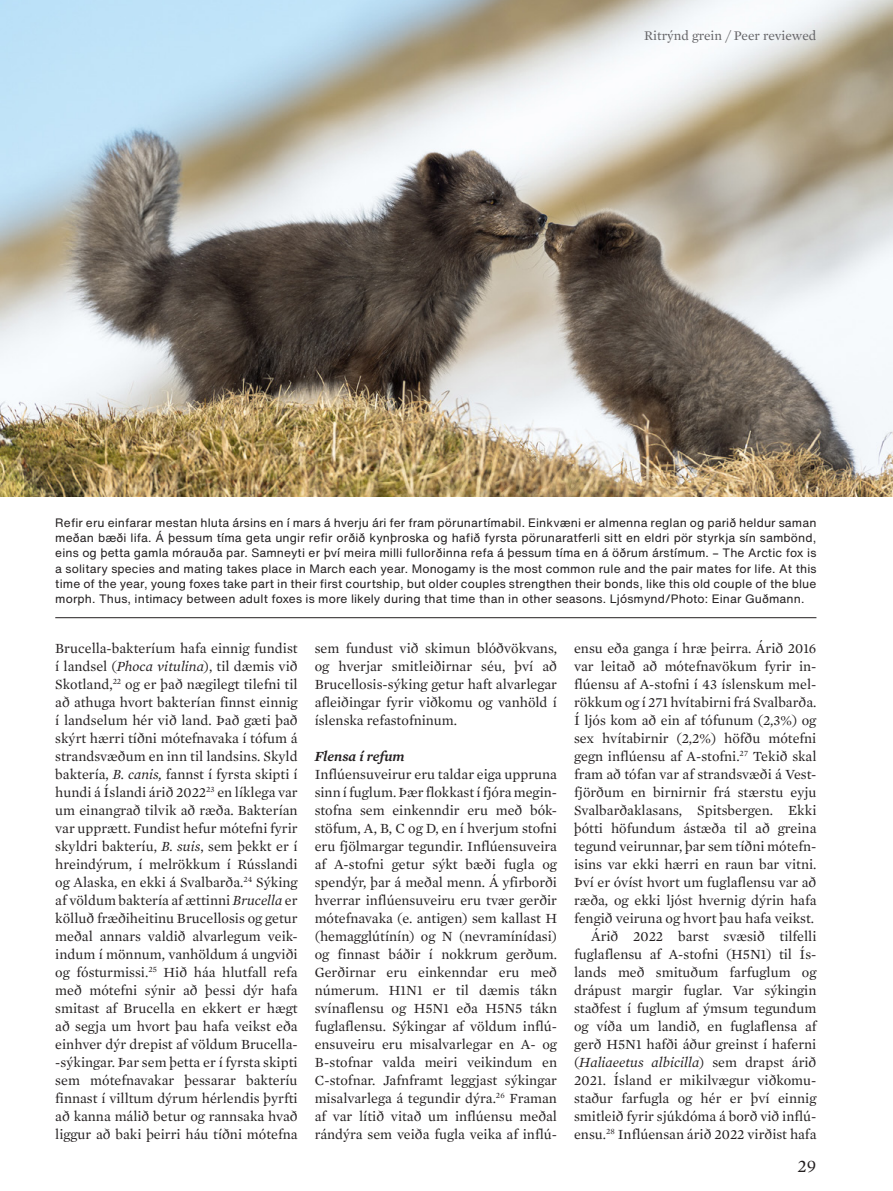
<style>
.page{position:relative;width:893px;height:1191px;background:#fff}
.page>*{position:absolute;margin:0;border:0;box-sizing:border-box;transform-origin:0 0}
.t1{font:18px "Mercury Text G1";color:#231f20}
.Meginmál_2023{font:14.25px/18px "Mercury Text G1";color:#231f20;text-align:justify}
.Undirfyrirsögn_2023{font:italic 600 14.25px "Mercury Text G1";color:#231f20}
.t2{font:13.5px "Mercury Text G1";color:#636366}
.Myndatexti_2023{font:12px/15px "Helvetica Now Text";letter-spacing:.01em;color:#231f20;text-align:justify}
.s1{font-style:italic}
</style>
<div class="page">
<img style="left:0;top:0;width:893px;height:497px">
<hr style="left:55px;top:617px;width:761px;height:1px;background:#231f20">
<p class="t2" style="left:644px;top:27px;width:174px">Ritrýnd grein / Peer reviewed</p>
<p class="Myndatexti_2023" style="left:55px;top:515px;width:763px">Refir eru einfarar mestan hluta ársins en í mars á hverju ári fer fram pörunartímabil. Einkvæni er almenna reglan og parið heldur saman meðan bæði lifa. Á þessum tíma geta ungir refir orðið kynþroska og hafið fyrsta pörunaratferli sitt en eldri pör styrkja sín sambönd, eins og þetta gamla mórauða par. Samneyti er því meira milli fullorðinna refa á þessum tíma en á öðrum árstímum. – The Arctic fox is a solitary species and mating takes place in March each year. Monogamy is the most common rule and the pair mates for life. At this time of the year, young foxes take part in their first courtship, but older couples strengthen their bonds, like this old couple of the blue morph. Thus, intimacy between adult foxes is more likely during that time than in other seasons. Ljósmynd/Photo: Einar Guðmann.</p>
<p class="Meginmál_2023" style="left:55px;top:639px;width:244px">Brucella-bakteríum hafa einnig fundist í landsel (<span class="s1">Phoca vitulina</span>), til dæmis við Skotland,<sup>22</sup> og er það nægilegt tilefni til að athuga hvort bakterían finnst einnig í landselum hér við land. Það gæti það skýrt hærri tíðni mótefnavaka í tófum á strandsvæðum en inn til landsins. Skyld baktería, <span class="s1">B. canis,</span> fannst í fyrsta skipti í hundi á Íslandi árið 2022<sup>23</sup> en líklega var um einangrað tilvik að ræða. Bakterían var upprætt. Fundist hefur mótefni fyrir skyldri bakteríu, <span class="s1">B. suis</span>, sem þekkt er í hreindýrum, í melrökkum í Rússlandi og Alaska, en ekki á Svalbarða.<sup>24</sup> Sýking af völdum baktería af ættinni <span class="s1">Brucella</span> er kölluð fræðiheitinu Brucellosis og getur meðal annars valdið alvarlegum veik&shy;indum í mönnum, vanhöldum á ungviði og fósturmissi.<sup>25</sup> Hið háa hlutfall refa með mótefni sýnir að þessi dýr hafa smitast af Brucella en ekkert er hægt að segja um hvort þau hafa veikst eða einhver dýr drepist af völdum Brucella--sýkingar. Þar sem þetta er í fyrsta skipti sem mótefnavakar þessarar bakteríu finnast í villtum dýrum hérlendis þyrfti að kanna málið betur og rannsaka hvað liggur að baki þeirri háu tíðni mótefna</p>
<p class="Meginmál_2023" style="left:315px;top:639px;width:244px">sem fundust við skimun blóðvökvans, og hverjar smitleiðirnar séu, því að Brucellosis-sýking getur haft alvarlegar afleiðingar fyrir viðkomu og vanhöld í íslenska refastofninum.</p>
<p class="Undirfyrirsögn_2023" style="left:315px;top:747px;width:91px">Flensa í refum</p>
<p class="Meginmál_2023" style="left:315px;top:765px;width:244px">Inflúensuveirur eru taldar eiga uppruna sinn í fuglum. Þær flokkast í fjóra megin&shy;stofna sem einkenndir eru með bók&shy;stöfum, A, B, C og D, en í hverjum stofni eru fjölmargar tegundir. Inflúensuveira af A-stofni getur sýkt bæði fugla og spendýr, þar á meðal menn. Á yfirborði hverrar inflúensuveiru eru tvær gerðir mótefnavaka (e. antigen) sem kallast H (hemagglútínín) og N (nevramínídasi) og finnast báðir í nokkrum gerðum.<br>Gerðirnar eru einkenndar eru með númerum. H1N1 er til dæmis tákn svínaflensu og H5N1 eða H5N5 tákn fuglaflensu. Sýkingar af völdum inflú&shy;ensuveiru eru misalvarlegar en A- og B-stofnar valda meiri veikindum en C-stofnar. Jafnframt leggjast sýkingar misalvarlega á tegundir dýra.<sup>26</sup> Framan af var lítið vitað um inflúensu meðal rándýra sem veiða fugla veika af inflú-</p>
<p class="Meginmál_2023" style="left:574px;top:639px;width:244px">ensu eða ganga í hræ þeirra. Árið 2016 var leitað að mótefnavökum fyrir in&shy;flúensu af A-stofni í 43 íslenskum mel&shy;rökkum og í 271 hvítabirni frá Svalbarða.<br>Í ljós kom að ein af tófunum (2,3%) og sex hvítabirnir (2,2%) höfðu mótefni gegn inflúensu af A-stofni.<sup>27</sup> Tekið skal fram að tófan var af strandsvæði á Vest&shy;fjörðum en birnirnir frá stærstu eyju Svalbarðaklasans, Spitsbergen. Ekki þótti höfundum ástæða til að greina tegund veirunnar, þar sem tíðni mótefn&shy;isins var ekki hærri en raun bar vitni.<br>Því er óvíst hvort um fuglaflensu var að ræða, og ekki ljóst hvernig dýrin hafa fengið veiruna og hvort þau hafa veikst.</p>
<p class="Meginmál_2023" style="left:574px;top:927px;width:244px;text-indent:17px">Árið 2022 barst svæsið tilfelli fuglaflensu af A-stofni (H5N1) til Ís&shy;lands með smituðum farfuglum og drápust margir fuglar. Var sýkingin staðfest í fuglum af ýmsum tegundum og víða um landið, en fuglaflensa af gerð H5N1 hafði áður greinst í haferni (<span class="s1">Haliaeetus albicilla</span>) sem drapst árið 2021. Ísland er mikilvægur viðkomu&shy;staður farfugla og hér er því einnig smitleið fyrir sjúkdóma á borð við inflú&shy;ensu.<sup>28</sup> Inflúensan árið 2022 virðist hafa</p>
<p class="t1" style="left:797px;top:1155px;width:20px">29</p>
</div>
